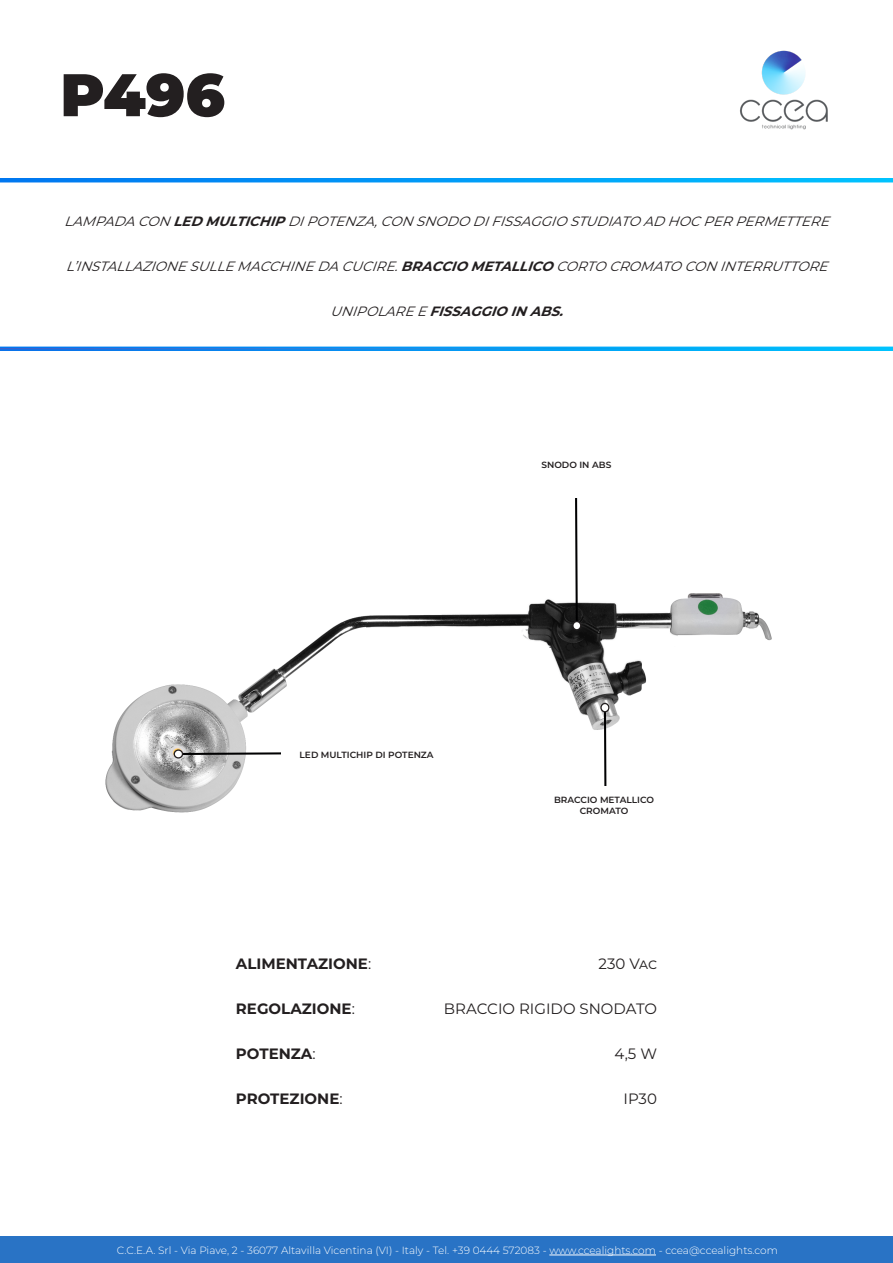
<style>
.page{position:relative;width:893px;height:1263px;background:#fff}
.page>*{position:absolute;margin:0;border:0;box-sizing:border-box;transform-origin:0 0}
.t1{font:900 60px "Montserrat";color:#231f20}
.t2{font:700 15px "Montserrat";color:#231f20}
.t3{font:15px "Montserrat";color:#231f20}
.t4{font:italic 13.5px "Montserrat";color:#231f20}
.t5{font:italic 700 13.5px "Montserrat";color:#231f20}
.t6{font:300 10.5px "Montserrat";color:#fff}
.t7{font:600 9px/10.8px "Montserrat";color:#231f20;text-align:center}
.s1{font-weight:700}
.s2{font-weight:400}
</style>
<div class="page">
<img style="left:105px;top:498px;width:667px;height:315px">
<div style="left:0;top:1236px;width:893px;height:27px;background:#2973c5"></div>
<hr style="left:549px;top:1255px;width:107px;height:1px;background:#fff">
<img style="left:740px;top:50px;width:88px;height:80px">
<svg style="left:0;top:178px;width:893px;height:4px;background:#009bf7"></svg>
<svg style="left:0;top:347px;width:893px;height:4px;background:#0996f0"></svg>
<svg style="left:574px;top:499px;width:4px;height:122px"></svg>
<svg style="left:572px;top:621px;width:9px;height:9px"></svg>
<div style="left:574px;top:622px;width:6px;height:7px;background:#fff;border-radius:50%"></div>
<svg style="left:183px;top:751px;width:97px;height:4px"></svg>
<svg style="left:174px;top:749px;width:9px;height:9px"></svg>
<div style="left:175px;top:751px;width:7px;height:6px;background:#fff;border-radius:50%"></div>
<svg style="left:604px;top:711px;width:4px;height:75px"></svg>
<svg style="left:600px;top:703px;width:9px;height:9px"></svg>
<div style="left:602px;top:704px;width:6px;height:7px;background:#fff;border-radius:50%"></div>
<p class="t1" style="left:60px;top:50px;width:166px">P496</p>
<p class="t4" style="left:64px;top:212px;width:772px">LAMPADACON<span class="s1">LEDMULTICHIP</span>DIPOTENZA,CONSNODODIFISSAGGIOSTUDIATOADHOCPERPERMETTERE</p>
<p class="t4" style="left:66px;top:257px;width:769px">L’INSTALLAZIONESULLEMACCHINEDACUCIRE.<span class="s1">BRACCIOMETALLICO</span>CORTOCROMATOCONINTERRUTTORE</p>
<p class="t5" style="left:330px;top:302px;width:241px"><span class="s2">UNIPOLAREE</span>FISSAGGIOINABS.</p>
<p class="t7" style="left:541px;top:459px;width:71px">SNODO IN ABS</p>
<p class="t7" style="left:300px;top:749px;width:136px">LED MULTICHIP DI POTENZA</p>
<p class="t7" style="left:554px;top:794px;width:102px">BRACCIO METALLICO<br>CROMATO</p>
<p class="t2" style="left:236px;top:953px;width:137px">ALIMENTAZIONE<span class="s2">:</span></p>
<p class="t3" style="left:599px;top:953px;width:60px">230 Vac</p>
<p class="t2" style="left:236px;top:998px;width:120px">REGOLAZIONE<span class="s2">:</span></p>
<p class="t3" style="left:444px;top:998px;width:215px">BRACCIO RIGIDO SNODATO</p>
<p class="t2" style="left:236px;top:1043px;width:81px">POTENZA<span class="s2">:</span></p>
<p class="t3" style="left:615px;top:1043px;width:44px">4,5 W</p>
<p class="t2" style="left:236px;top:1088px;width:108px">PROTEZIONE<span class="s2">:</span></p>
<p class="t3" style="left:624px;top:1088px;width:35px">IP30</p>
<p class="t6" style="left:117px;top:1243px;width:663px">C.C.E.A. Srl - Via Piave, 2 - 36077 Altavilla Vicentina (VI) - Italy - Tel. +39 0444 572083 - www.ccealights.com - ccea@ccealights.com</p>
</div>
